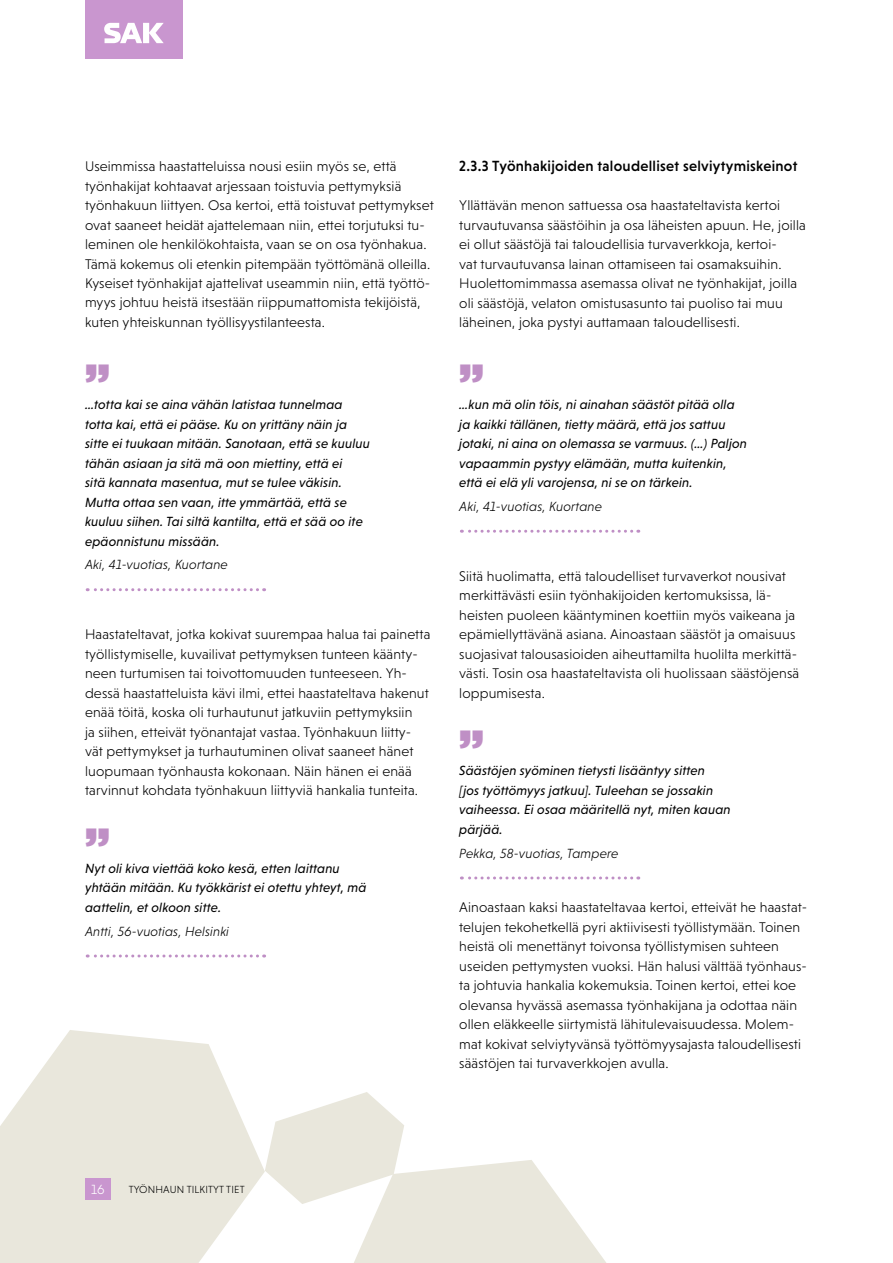
<style>
.page{position:relative;width:893px;height:1263px;background:#fff}
.page>*{position:absolute;margin:0;border:0;box-sizing:border-box;transform-origin:0 0}
.t1{font:45px "Gotham Ultra";color:#bf8fc5}
.t2{font:500 15px "Niveau Grotesk";letter-spacing:.02em;color:#000}
.t3{font:300 14.25px/19.5px "Niveau Grotesk";letter-spacing:.01em;color:#000}
.t4{font:italic 13.5px/19.5px "Niveau Grotesk";letter-spacing:.01em;color:#000}
.t5{font:italic 300 13.5px "Niveau Grotesk";letter-spacing:.01em;color:#000}
.t6{font:300 13.5px "Niveau Grotesk";color:#fff}
.t7{font:300 10.5px "Niveau Grotesk";letter-spacing:.015em;color:#000}
</style>
<div class="page">
<svg style="left:0;top:1030px;width:265px;height:233px;fill:#e9e7dc"></svg>
<svg style="left:265px;top:1092px;width:341px;height:171px"></svg>
<div style="left:85px;top:1178px;width:26px;height:21px;background:#c996cf"></div>
<div style="left:85px;top:0;width:98px;height:58px;background:#c996cf"></div>
<svg style="left:104px;top:23px;width:60px;height:20px"></svg>
<svg style="left:87px;top:588px;width:171px;height:3px"></svg>
<svg style="left:87px;top:954px;width:171px;height:3px"></svg>
<svg style="left:461px;top:530px;width:171px;height:3px"></svg>
<svg style="left:461px;top:876px;width:171px;height:3px"></svg>
<p class="t3" style="left:85px;top:156px;width:350px">Useimmissa haastatteluissa nousi esiin myös se, että työnhakijat kohtaavat arjessaan toistuvia pettymyksiä työnhakuun liittyen. Osa kertoi, että toistuvat pettymykset ovat saaneet heidät ajattelemaan niin, ettei torjutuksi tu&shy;leminen ole henkilökohtaista, vaan se on osa työnhakua.<br>Tämä kokemus oli etenkin pitempään työttömänä olleilla.<br>Kyseiset työnhakijat ajattelivat useammin niin, että työttö&shy;myys johtuu heistä itsestään riippumattomista tekijöistä, kuten yhteiskunnan työllisyystilanteesta.</p>
<h1 class="t1" style="left:85px;top:354px;width:26px">”</h1>
<p class="t4" style="left:85px;top:395px;width:286px">…totta kai se aina vähän latistaa tunnelmaa totta kai, että ei pääse. Ku on yrittäny näin ja sitte ei tuukaan mitään. Sanotaan, että se kuuluu tähän asiaan ja sitä mä oon miettiny, että ei<br>sitä kannata masentua, mut se tulee väkisin.<br>Mutta ottaa sen vaan, itte ymmärtää, että se kuuluu siihen. Tai siltä kantilta, että et sää oo ite epäonnistunu missään.</p>
<p class="t5" style="left:85px;top:557px;width:144px">Aki, 41-vuotias, Kuortane</p>
<p class="t3" style="left:85px;top:624px;width:347px">Haastateltavat, jotka kokivat suurempaa halua tai painetta työllistymiselle, kuvailivat pettymyksen tunteen käänty&shy;neen turtumisen tai toivottomuuden tunteeseen. Yh&shy;dessä haastatteluista kävi ilmi, ettei haastateltava hakenut enää töitä, koska oli turhautunut jatkuviin pettymyksiin<br>ja siihen, etteivät työnantajat vastaa. Työnhakuun liitty&shy;vät pettymykset ja turhautuminen olivat saaneet hänet luopumaan työnhausta kokonaan. Näin hänen ei enää tarvinnut kohdata työnhakuun liittyviä hankalia tunteita.</p>
<h1 class="t1" style="left:85px;top:818px;width:26px">”</h1>
<p class="t4" style="left:85px;top:858px;width:283px">Nyt oli kiva viettää koko kesä, etten laittanu yhtään mitään. Ku työkkärist ei otettu yhteyt, mä aattelin, et olkoon sitte.</p>
<p class="t5" style="left:85px;top:923px;width:146px">Antti, 56-vuotias, Helsinki</p>
<p class="t2" style="left:459px;top:157px;width:340px">2.3.3 Työnhakijoiden taloudelliset selviytymiskeinot</p>
<p class="t3" style="left:459px;top:195px;width:348px">Yllättävän menon sattuessa osa haastateltavista kertoi turvautuvansa säästöihin ja osa läheisten apuun. He, joilla ei ollut säästöjä tai taloudellisia turvaverkkoja, kertoi-<br>vat turvautuvansa lainan ottamiseen tai osamaksuihin.<br>Huolettomimmassa asemassa olivat ne työnhakijat, joilla oli säästöjä, velaton omistusasunto tai puoliso tai muu läheinen, joka pystyi auttamaan taloudellisesti.</p>
<h1 class="t1" style="left:459px;top:354px;width:26px">”</h1>
<p class="t4" style="left:459px;top:395px;width:289px">…kun mä olin töis, ni ainahan säästöt pitää olla ja kaikki tällänen, tietty määrä, että jos sattuu jotaki, ni aina on olemassa se varmuus. (…) Paljon vapaammin pystyy elämään, mutta kuitenkin, että ei elä yli varojensa, ni se on tärkein.</p>
<p class="t5" style="left:459px;top:499px;width:144px">Aki, 41-vuotias, Kuortane</p>
<p class="t3" style="left:459px;top:566px;width:341px">Siitä huolimatta, että taloudelliset turvaverkot nousivat merkittävästi esiin työnhakijoiden kertomuksissa, lä&shy;heisten puoleen kääntyminen koettiin myös vaikeana ja epämiellyttävänä asiana. Ainoastaan säästöt ja omaisuus suojasivat talousasioiden aiheuttamilta huolilta merkittä&shy;västi. Tosin osa haastateltavista oli huolissaan säästöjensä loppumisesta.</p>
<h1 class="t1" style="left:459px;top:720px;width:26px">”</h1>
<p class="t4" style="left:459px;top:761px;width:273px">Säästöjen syöminen tietysti lisääntyy sitten<br>[jos työttömyys jatkuu]. Tuleehan se jossakin vaiheessa. Ei osaa määritellä nyt, miten kauan pärjää.</p>
<p class="t5" style="left:459px;top:845px;width:161px">Pekka, 58-vuotias, Tampere</p>
<p class="t3" style="left:459px;top:897px;width:350px">Ainoastaan kaksi haastateltavaa kertoi, etteivät he haastat&shy;telujen tekohetkellä pyri aktiivisesti työllistymään. Toinen heistä oli menettänyt toivonsa työllistymisen suhteen useiden pettymysten vuoksi. Hän halusi välttää työnhaus&shy;ta johtuvia hankalia kokemuksia. Toinen kertoi, ettei koe olevansa hyvässä asemassa työnhakijana ja odottaa näin ollen eläkkeelle siirtymistä lähitulevaisuudessa. Molem&shy;mat kokivat selviytyvänsä työttömyysajasta taloudellisesti säästöjen tai turvaverkkojen avulla.</p>
<p class="t6" style="left:91px;top:1181px;width:15px">16</p>
<p class="t7" style="left:129px;top:1183px;width:117px">TYÖNHAUN TILKITYT TIET</p>
</div>
